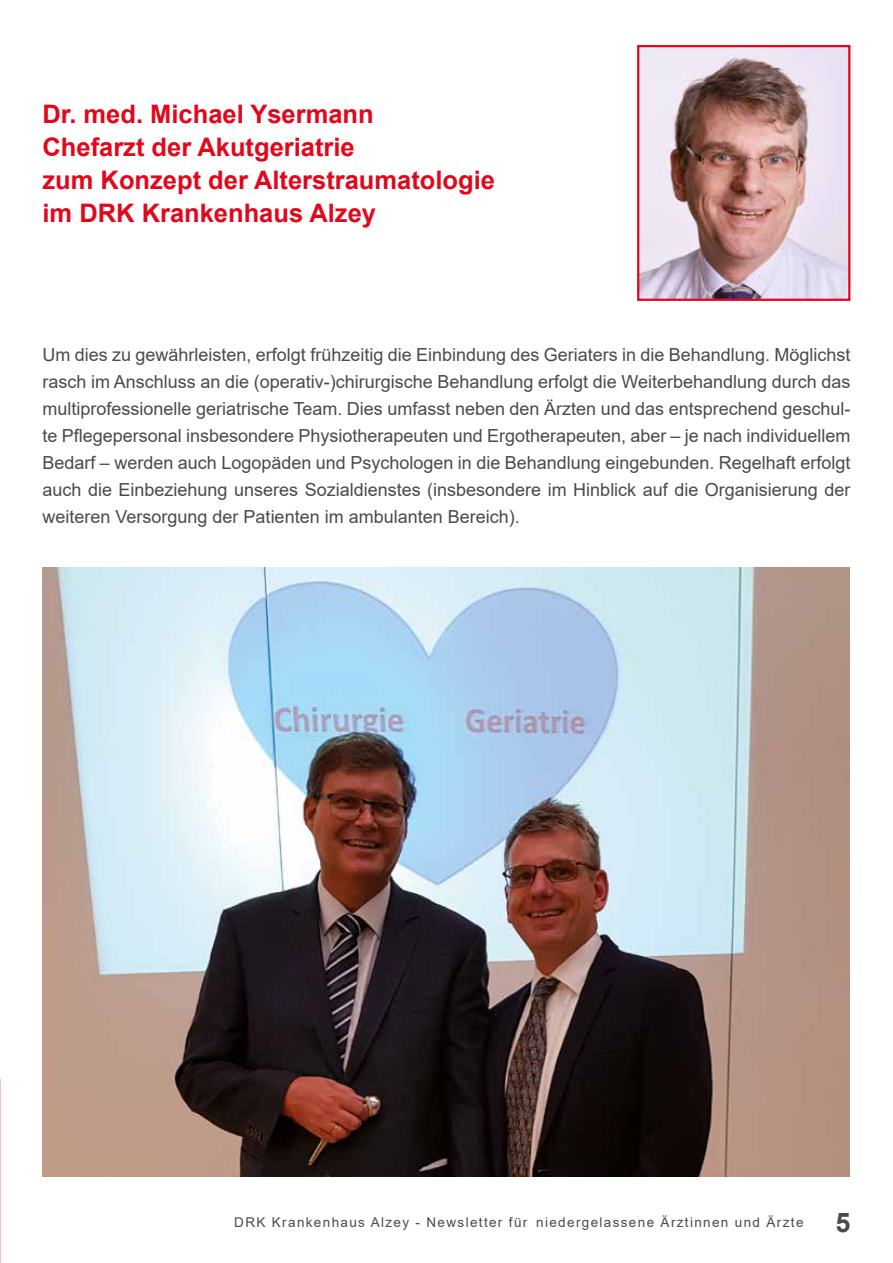
<style>
.page{position:relative;width:893px;height:1263px;background:#fff}
.page>*{position:absolute;margin:0;border:0;box-sizing:border-box;transform-origin:0 0}
.t1{font:700 25.5px/33px "Arial";color:#e2071b}
.t2{font:18px/27px "Arial";color:#4a4a49;text-align:justify}
.t3{font:13.5px "Arial";letter-spacing:.1em;color:#4a4a49}
.s1{color:#fff}
.s2{font-weight:700;font-size:27px}
</style>
<div class="page">
<img style="left:640px;top:48px;width:207px;height:250px">
<div style="left:637px;top:45px;width:213px;height:256px;border:2px solid #e2071b"></div>
<img style="left:43px;top:567px;width:807px;height:609px">
<h1 class="t1" style="left:43px;top:98px;width:454px">Dr. med. Michael Ysermann<br>Chefarzt der Akutgeriatrie<br>zum Konzept der Alterstraumatologie im DRK Krankenhaus Alzey</h1>
<p class="t2" style="left:43px;top:341px;width:809px">Um dies zu gewährleisten, erfolgt frühzeitig die Einbindung des Geriaters in die Behandlung. Möglichst rasch im Anschluss an die (operativ-)chirurgische Behandlung erfolgt die Weiterbehandlung durch das multiprofessionelle geriatrische Team. Dies umfasst neben den Ärzten und das entsprechend geschul&shy;te Pflegepersonal insbesondere Physiotherapeuten und Ergotherapeuten, aber – je nach individuellem Bedarf – werden auch Logopäden und Psychologen in die Behandlung eingebunden. Regelhaft erfolgt auch die Einbeziehung unseres Sozialdienstes (insbesondere im Hinblick auf die Organisierung der weiteren Versorgung der Patienten im ambulanten Bereich).</p>
<p class="t3" style="left:234px;top:1213px;width:618px">DRK Krankenhaus Alzey - Newsletter für <span class="s1">f</span>niedergelassene Ärztinnen und Ärzte <span class="s2">5</span></p>
</div>
